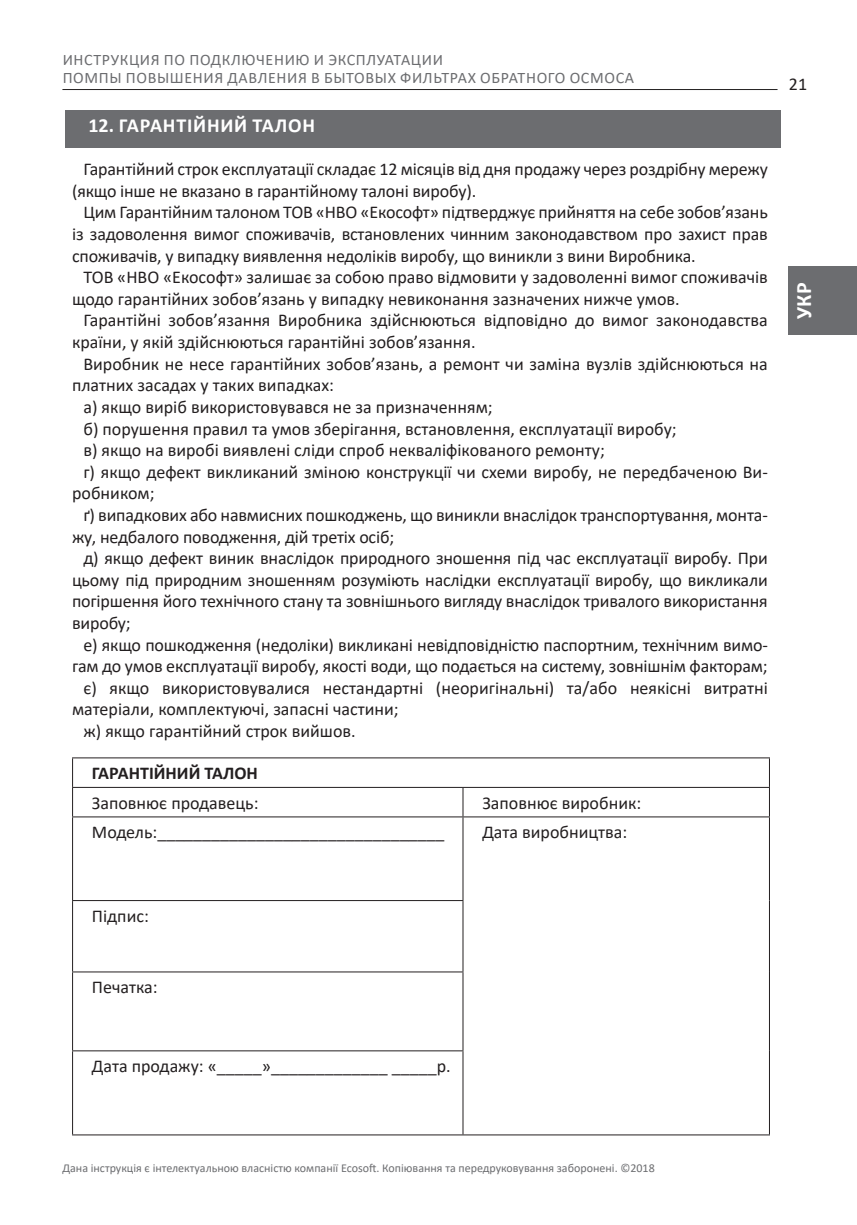
<style>
.page{position:relative;width:857px;height:1225px;background:#fff}
.page>*{position:absolute;margin:0;border:0;box-sizing:border-box;transform-origin:0 0}
.t1{font:700 22px "Calibri";color:#fff}
.t2{font:700 20px "Calibri";letter-spacing:.04em;color:#fff}
.текст_осн{font:18px/21.6px "Calibri";color:#231f20}
.текст_осн-2{font:700 18px "Calibri";color:#231f20}
.t3{font:16px/18px "Calibri";letter-spacing:.04em;color:#6c6d70}
.t4{font:12px "Calibri";color:#6c6d70}
</style>
<div class="page">
<div style="left:788px;top:266px;width:68px;height:68px;background:#6c6d70"></div>
<hr style="left:62px;top:89px;width:715px;height:1px;background:#231f20">
<div style="left:66px;top:110px;width:714px;height:37px;background:#6c6d70"></div>
<hr style="left:72px;top:757px;width:390px;height:1px;background:#231f20">
<hr style="left:462px;top:757px;width:307px;height:1px;background:#231f20">
<hr style="left:72px;top:787px;width:390px;height:1px;background:#231f20">
<svg style="left:72px;top:758px;width:1px;height:58px"></svg>
<hr style="left:462px;top:787px;width:307px;height:1px;background:#231f20">
<svg style="left:462px;top:788px;width:1px;height:28px"></svg>
<hr style="left:72px;top:816px;width:390px;height:1px;background:#231f20">
<hr style="left:72px;top:817px;width:1px;height:83px;background:#231f20">
<hr style="left:462px;top:816px;width:307px;height:1px;background:#231f20">
<hr style="left:462px;top:817px;width:1px;height:83px;background:#231f20">
<hr style="left:768px;top:817px;width:1px;height:83px;background:#231f20">
<hr style="left:768px;top:900px;width:1px;height:72px;background:#231f20">
<hr style="left:768px;top:972px;width:1px;height:78px;background:#231f20">
<hr style="left:768px;top:1050px;width:1px;height:84px;background:#231f20">
<hr style="left:462px;top:1134px;width:307px;height:1px;background:#231f20">
<hr style="left:72px;top:900px;width:391px;height:1px;background:#231f20">
<hr style="left:72px;top:901px;width:1px;height:70px;background:#231f20">
<hr style="left:462px;top:901px;width:1px;height:70px;background:#231f20">
<hr style="left:72px;top:971px;width:391px;height:1px;background:#231f20">
<hr style="left:72px;top:972px;width:1px;height:78px;background:#231f20">
<hr style="left:462px;top:972px;width:1px;height:78px;background:#231f20">
<hr style="left:72px;top:1050px;width:391px;height:1px;background:#231f20">
<hr style="left:72px;top:1051px;width:1px;height:83px;background:#231f20">
<hr style="left:462px;top:1051px;width:1px;height:83px;background:#231f20">
<hr style="left:72px;top:1134px;width:390px;height:1px;background:#231f20">
<p class="t3" style="left:63px;top:50px;width:572px">ИНСТРУКЦИЯ ПО ПОДКЛЮЧЕНИЮ И ЭКСПЛУАТАЦИИ<br>ПОМПЫ ПОВЫШЕНИЯ ДАВЛЕНИЯ В БЫТОВЫХ ФИЛЬТРАХ ОБРАТНОГО ОСМОСА</p>
<p class="t2" style="left:88px;top:111px;width:228px">12. ГАРАНТІЙНИЙ ТАЛОН</p>
<p class="текст_осн" style="left:72px;top:158px;width:697px;text-indent:11px">Гарантійний строк експлуатації складає 12 мicяців від дня продажу через роздрібну мережу (якщо інше не вказано в гарантійному талоні виробу).</p>
<p class="текст_осн" style="left:72px;top:201px;width:697px;text-align:justify;text-indent:11px">Цим Гарантійним талоном ТОВ «НВО «Екософт» підтверджує прийняття на себе зобов’язань із задоволення вимог споживачів, встановлених чинним законодавством про захист прав споживачів, у випадку виявлення недоліків виробу, що виникли з вини Виробника.</p>
<p class="текст_осн" style="left:72px;top:266px;width:697px;text-indent:11px">ТОВ «НВО «Екософт» залишає за собою право відмовити у задоволенні вимог споживачів щодо гарантійних зобов’язань у випадку невиконання зазначених нижче умов.</p>
<p class="текст_осн" style="left:72px;top:309px;width:697px;text-indent:11px">Гарантійні зобов’язання Виробника здійснюються відповідно до вимог законодавства країни, у якій здійснюються гарантійні зобов’язання.</p>
<p class="текст_осн" style="left:72px;top:352px;width:697px;text-indent:11px">Виробник не несе гарантійних зобов’язань, а ремонт чи заміна вузлів здійснюються на платних засадах у таких випадках:</p>
<p class="текст_осн" style="left:83px;top:396px;width:410px">а) якщо виріб використовувався не за призначенням;</p>
<p class="текст_осн" style="left:83px;top:417px;width:594px">б) порушення правил та умов зберігання, встановлення, експлуатації виробу;</p>
<p class="текст_осн" style="left:83px;top:439px;width:522px">в) якщо на виробі виявлені сліди спроб некваліфікованого ремонту;</p>
<p class="текст_осн" style="left:72px;top:460px;width:697px;text-indent:11px">г) якщо дефект викликаний зміною конструкції чи схеми виробу, не передбаченою Ви&shy;робником;</p>
<p class="текст_осн" style="left:72px;top:504px;width:697px;text-indent:11px">ґ) випадкових або навмисних пошкоджень, що виникли внаслідок транспортування, монта&shy;жу, недбалого поводження, дій третіх осіб;</p>
<p class="текст_осн" style="left:72px;top:547px;width:697px;text-align:justify;text-indent:11px">д) якщо дефект виник внаслідок природного зношення під час експлуатації виробу. При цьому під природним зношенням розуміють наслідки експлуатації виробу, що викликали погіршення його технічного стану та зовнішнього вигляду внаслідок тривалого використання виробу;</p>
<p class="текст_осн" style="left:72px;top:633px;width:697px;text-align:right">е) якщо пошкодження (недоліки) викликані невідповідністю паспортним, технічним вимо&shy;гам до умов експлуатації виробу, якості води, що подається на систему, зовнішнім факторам;</p>
<p class="текст_осн" style="left:72px;top:676px;width:697px;text-indent:11px">є) якщо використовувалися нестандартні (неоригінальні) та/або неякісні витратні матеріали, комплектуючі, запасні частини;</p>
<p class="текст_осн" style="left:83px;top:720px;width:273px">ж) якщо гарантійний строк вийшов.</p>
<p class="текст_осн-2" style="left:92px;top:760px;width:167px">ГАРАНТІЙНИЙ ТАЛОН</p>
<p class="текст_осн" style="left:92px;top:791px;width:168px">Заповнює продавець:</p>
<p class="текст_осн" style="left:482px;top:791px;width:160px">Заповнює виробник:</p>
<p class="текст_осн" style="left:92px;top:821px;width:354px">Модель:________________________________</p>
<p class="текст_осн" style="left:482px;top:821px;width:146px">Дата виробництва:</p>
<p class="текст_осн" style="left:788px;top:73px;width:20px">21</p>
<p class="t1" style="left:787px;top:319px;width:38px;rotate:-90deg">УКР</p>
<p class="текст_осн" style="left:92px;top:905px;width:58px">Підпис:</p>
<p class="текст_осн" style="left:92px;top:976px;width:67px">Печатка:</p>
<p class="текст_осн" style="left:92px;top:1055px;width:360px">Дата продажу: «_____»_____________ _____р.</p>
<p class="t4" style="left:62px;top:1159px;width:593px">Дана інструкція є інтелектуальною власністю компанії Ecosoft. Копіювання та передруковування заборонені. ©2018</p>
</div>
